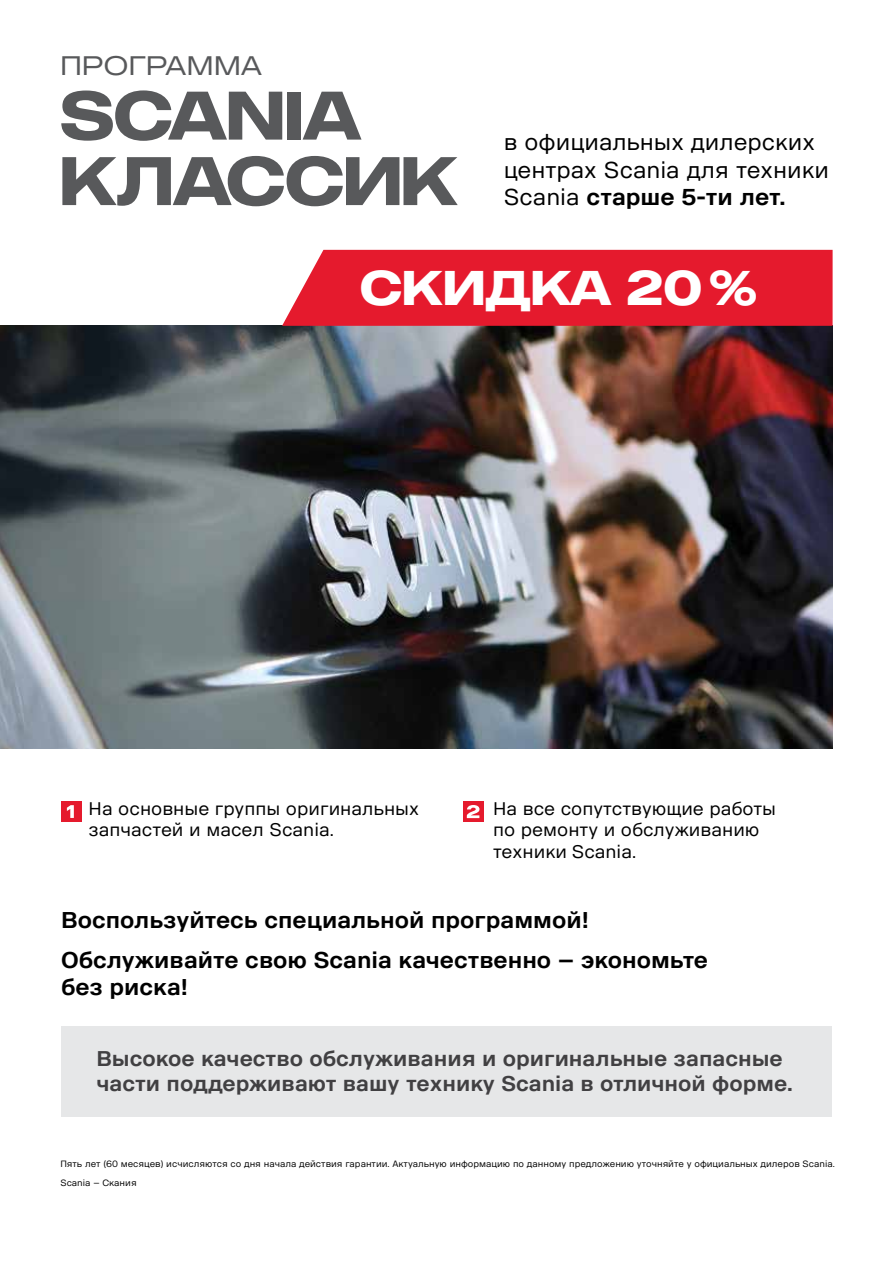
<style>
.page{position:relative;width:893px;height:1263px;background:#fff}
.page>*{position:absolute;margin:0;border:0;box-sizing:border-box;transform-origin:0 0}
.t1{font:700 67.5px/65.6px "Scania Sans CY Headline";color:#58595b}
.t2{font:700 48px "Scania Sans CY Headline";letter-spacing:.02em;color:#fff}
.t3{font:26.4px "Scania Sans CY Headline";letter-spacing:.02em;color:#58595b}
.t4{font:22.65px/27.2px "Scania Sans CY";color:#000}
.t5{font:700 22.5px/39.8px "Scania Sans CY";color:#000}
.t6{font:700 21px/25.2px "Scania Sans CY";color:#414042}
.t7{font:18px/21.6px "Scania Sans CY";color:#000}
.t8{font:9px/19.4px "Scania Sans CY";color:#000}
.s1{font-weight:700}
</style>
<div class="page">
<div style="left:61px;top:1026px;width:771px;height:91px;background:#e6e7e8"></div>
<img style="left:0;top:326px;width:833px;height:422px">
<div style="left:282px;top:250px;width:551px;height:76px;background:#e51a2d"></div>
<div style="left:463px;top:801px;width:20px;height:21px;background:#e51a2d"></div>
<svg style="left:467px;top:805px;width:12px;height:13px"></svg>
<div style="left:61px;top:801px;width:21px;height:21px;background:#e51a2d"></div>
<svg style="left:67px;top:805px;width:7px;height:13px"></svg>
<h3 class="t3" style="left:60px;top:50px;width:203px">Программа</h3>
<h1 class="t1" style="left:60px;top:83px;width:399px">SCANIA<br>КЛАССИК</h1>
<h3 class="t4" style="left:504px;top:129px;width:327px">в официальных дилерских центрах Scania для техники<br>Scania <span class="s1">старше 5-ти лет.</span></h3>
<h2 class="t2" style="left:360px;top:260px;width:398px">Скидка 20 %</h2>
<h3 class="t7" style="left:89px;top:797px;width:332px">На основные группы оригинальных запчастей и масел Scania.</h3>
<h3 class="t7" style="left:493px;top:797px;width:284px">На все сопутствующие работы по ремонту и обслуживанию техники Scania.</h3>
<h3 class="t5" style="left:61px;top:900px;width:648px">Воспользуйтесь специальной программой!<br>Обслуживайте свою Scania качественно – экономьте</h3>
<h3 class="t5" style="left:61px;top:967px;width:128px">без риска!</h3>
<h3 class="t6" style="left:96px;top:1046px;width:698px">Высокое качество обслуживания и оригинальные запасные части поддерживают вашу технику Scania в отличной форме.</h3>
<p class="t8" style="left:60px;top:1154px;width:776px">Пять лет (60 месяцев) исчисляются со дня начала действия гарантии. Актуальную информацию по данному предложению уточняйте у официальных дилеров Scania.<br>Scania – Скания</p>
</div>
